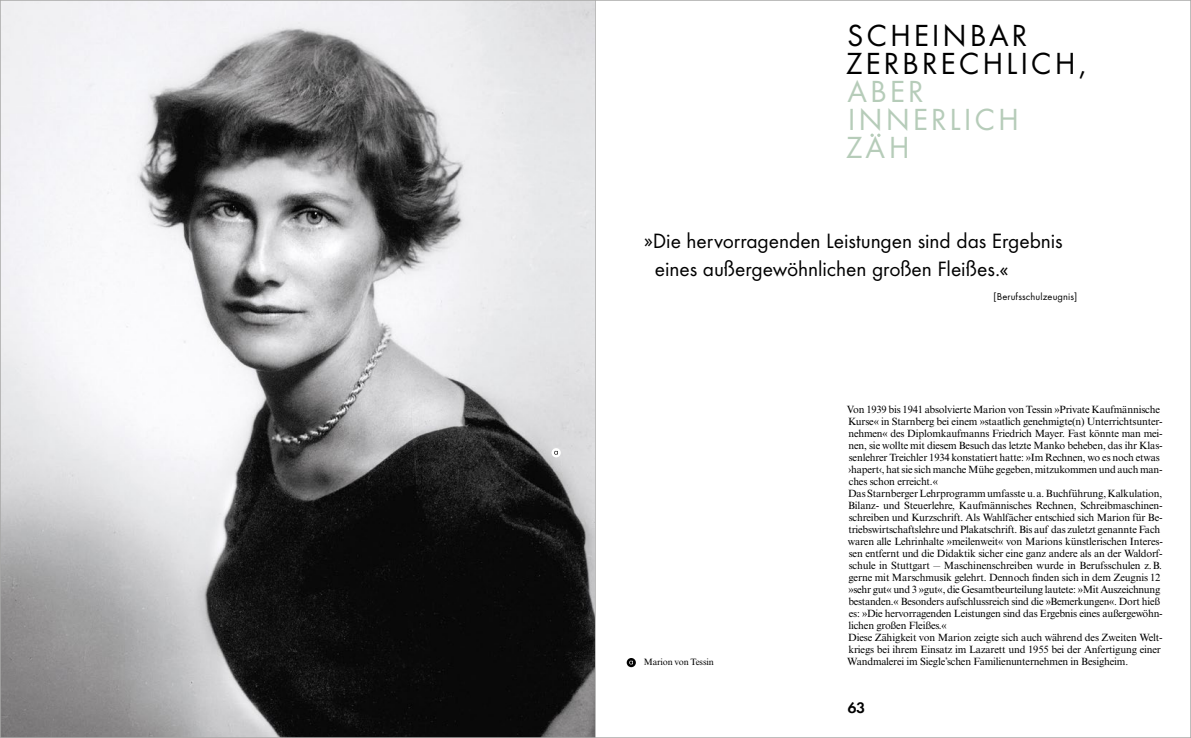
<style>
.page{position:relative;width:1191px;height:738px;background:#fff}
.page>*{position:absolute;margin:0;border:0;box-sizing:border-box;transform-origin:0 0}
.t1{font:28px/28px "Futura ND Book";letter-spacing:.1em;color:#000}
.t2{font:28px/28px "Futura ND Book";letter-spacing:.1em;color:#b6ccb9}
.t3{font:19px/28px "Futura ND Book";letter-spacing:-.005em;color:#000}
.t4{font:14px "Futura ND Demibold";color:#000}
.t5{font:10.5px/12px "Times NRMT Pro";letter-spacing:-.015em;color:#000}
.t6{font:9.2px "Futura ND Book";letter-spacing:.01em;color:#000}
.t7{font:9.2px "Times NRMT Pro";letter-spacing:-.015em;color:#000}
</style>
<div class="page">
<svg style="left:870px;top:133px;width:10px;height:4px"></svg>
<img style="left:2px;top:2px;width:593px;height:733px">
<svg style="left:626px;top:657px;width:10px;height:9px"></svg>
<svg style="left:629px;top:660px;width:4px;height:4px"></svg>
<svg style="left:551px;top:448px;width:10px;height:9px"></svg>
<svg style="left:554px;top:450px;width:4px;height:4px"></svg>
<hr style="left:595px;top:0;width:1px;height:737px;background:#bcbcbc">
<h1 class="t1" style="left:845px;top:22px;width:243px">SCHEINBAR<br>ZERBRECHLICH,</h1>
<h1 class="t2" style="left:845px;top:78px;width:175px">ABER<br>INNERLICH<br>ZAH</h1>
<h2 class="t3" style="left:655px;top:227px;width:409px;text-indent:-11px">»Die hervorragenden Leistungen sind das Ergebnis eines außergewöhnlichen großen Fleißes.«</h2>
<p class="t7" style="left:643px;top:656px;width:72px">Marion von Tessin</p>
<p class="t6" style="left:993px;top:290px;width:85px">[Berufsschulzeugnis]</p>
<p class="t5" style="left:847px;top:403px;width:317px">Von 1939 bis 1941 absolvierte Marion von Tessin »Private Kaufmännische Kurse« in Starnberg bei einem »staatlich genehmigte(n) Unterrichtsunter&shy;nehmen« des Diplomkaufmanns Friedrich Mayer. Fast könnte man mei&shy;nen, sie wollte mit diesem Besuch das letzte Manko beheben, das ihr Klas&shy;senlehrer Treichler 1934 konstatiert hatte: »Im Rechnen, wo es noch etwas ›hapert‹, hat sie sich manche Mühe gegeben, mitzukommen und auch man&shy;ches schon erreicht.«<br>Das Starnberger Lehrprogramm umfasste u.a. Buchführung, Kalkulation, Bilanz- und Steuerlehre, Kaufmännisches Rechnen, Schreibmaschinen&shy;schreiben und Kurzschrift. Als Wahlfächer entschied sich Marion für Be&shy;triebswirtschaftslehre und Plakatschrift. Bis auf das zuletzt genannte Fach waren alle Lehrinhalte »meilenweit« von Marions künstlerischen Interes&shy;sen entfernt und die Didaktik sicher eine ganz andere als an der Waldorf&shy;schule in Stuttgart – Maschinenschreiben wurde in Berufsschulen z.B. gerne mit Marschmusik gelehrt. Dennoch finden sich in dem Zeugnis 12 »sehr gut« und 3 »gut«, die Gesamtbeurteilung lautete: »Mit Auszeichnung bestanden.« Besonders aufschlussreich sind die »Bemerkungen«. Dort hieß es: »Die hervorragenden Leistungen sind das Ergebnis eines außergewöhn&shy;lichen großen Fleißes.«<br>Diese Zähigkeit von Marion zeigte sich auch während des Zweiten Welt&shy;kriegs bei ihrem Einsatz im Lazarett und 1955 bei der Anfertigung einer Wandmalerei im Siegle’schen Familienunternehmen in Besigheim.</p>
<h3 class="t4" style="left:847px;top:698px;width:19px">63</h3>
</div>
